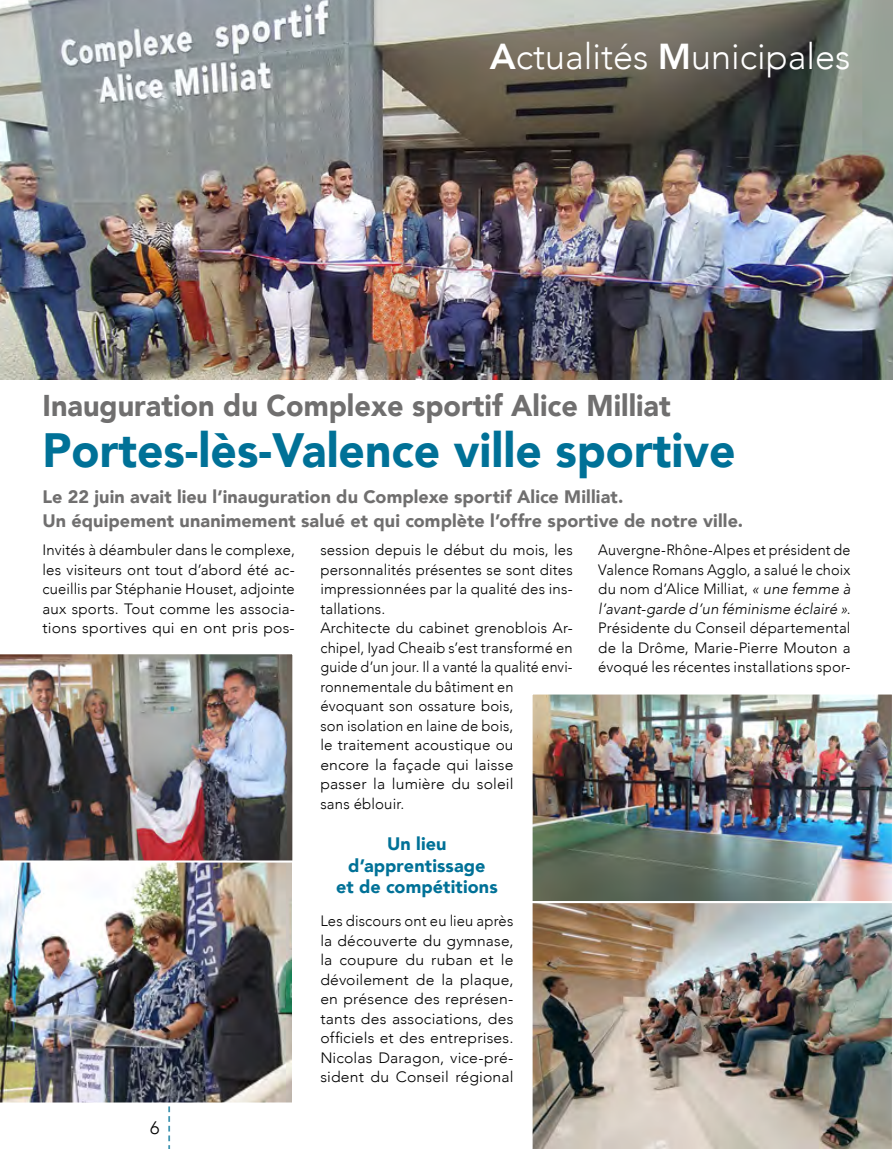
<style>
.page{position:relative;width:893px;height:1149px;background:#fff}
.page>*{position:absolute;margin:0;border:0;box-sizing:border-box;transform-origin:0 0}
.t1{font:900 48px "Avenir";color:#007197;scale:.96 1}
.t2{font:300 36px "Avenir";color:#fff}
.t3{font:900 30px "Avenir";color:#706f6f;scale:.96 1}
.t4{font:900 18px/24px "Avenir";letter-spacing:.005em;color:#706f6f}
.t5{font:900 18px/21.6px "Avenir";letter-spacing:.005em;color:#007197;text-align:center}
.t6{font:300 18px "Avenir";color:#000}
.t7{font:300 15px/19.5px "Avenir";letter-spacing:.01em;color:#000;text-align:justify}
.t8{font:300 15px/19.5px "Avenir";letter-spacing:.01em;color:#000;text-align:justify;scale:.96 1}
.s1{font-weight:800}
.s2{font-style:italic}
</style>
<div class="page">
<img style="left:0;top:0;width:893px;height:379px">
<img style="left:0;top:654px;width:293px;height:206px">
<img style="left:0;top:860px;width:293px;height:243px">
<img style="left:532px;top:903px;width:360px;height:245px">
<img style="left:532px;top:694px;width:360px;height:207px">
<svg style="left:168px;top:1106px;width:2px;height:42px"></svg>
<h2 class="t2" style="left:490px;top:35px;width:362px"><span class="s1">A</span>ctualités <span class="s1">M</span>unicipales</h2>
<h3 class="t3" style="left:43px;top:380px;width:656px">Inauguration du Complexe sportif Alice Milliat</h3>
<h1 class="t1" style="left:43px;top:409px;width:723px">Portes-lès-Valence ville sportive</h1>
<p class="t4" style="left:43px;top:484px;width:702px">Le 22 juin avait lieu l’inauguration du Complexe sportif Alice Milliat.<br>Un équipement unanimement salué et qui complète l’offre sportive de notre ville.</p>
<p class="t7" style="left:43px;top:540px;width:254px">Invités à déambuler dans le complexe, les visiteurs ont tout d’abord été ac&shy;cueillis par Stéphanie Houset, adjointe aux sports. Tout comme les associa&shy;tions sportives qui en ont pris pos-</p>
<p class="t7" style="left:320px;top:540px;width:254px;text-align:left">session depuis le début du mois, les personnalités présentes se sont dites impressionnées par la qualité des ins&shy;tallations.<br>Architecte du cabinet grenoblois Ar&shy;chipel, Iyad Cheaib s’est transformé en guide d’un jour. Il a vanté la qualité envi&shy;ronnementale du bâtiment en évoquant son ossature bois,<br>son isolation en laine de bois,<br>le traitement acoustique ou<br>encore la façade qui laisse<br>passer la lumière du soleil<br>sans éblouir.</p>
<p class="t5" style="left:336px;top:832px;width:163px">Un lieu d’apprentissage<br>et de compétitions</p>
<p class="t7" style="left:320px;top:910px;width:195px">Les discours ont eu lieu après la découverte du gymnase, la coupure du ruban et le dévoilement de la plaque, en présence des représen&shy;tants des associations, des officiels et des entreprises.<br>Nicolas Daragon, vice-pré&shy;sident du Conseil régional</p>
<p class="t6" style="left:150px;top:1116px;width:11px">6</p>
<p class="t8" style="left:598px;top:540px;width:264px">Auvergne-Rhône-Alpes et président de Valence Romans Agglo, a salué le choix du nom d’Alice Milliat, <span class="s2">« une femme à l’avant-garde d’un féminisme éclairé »</span>.<br>Présidente du Conseil départemental de la Drôme, Marie-Pierre Mouton a évoqué les récentes installations spor-</p>
</div>
